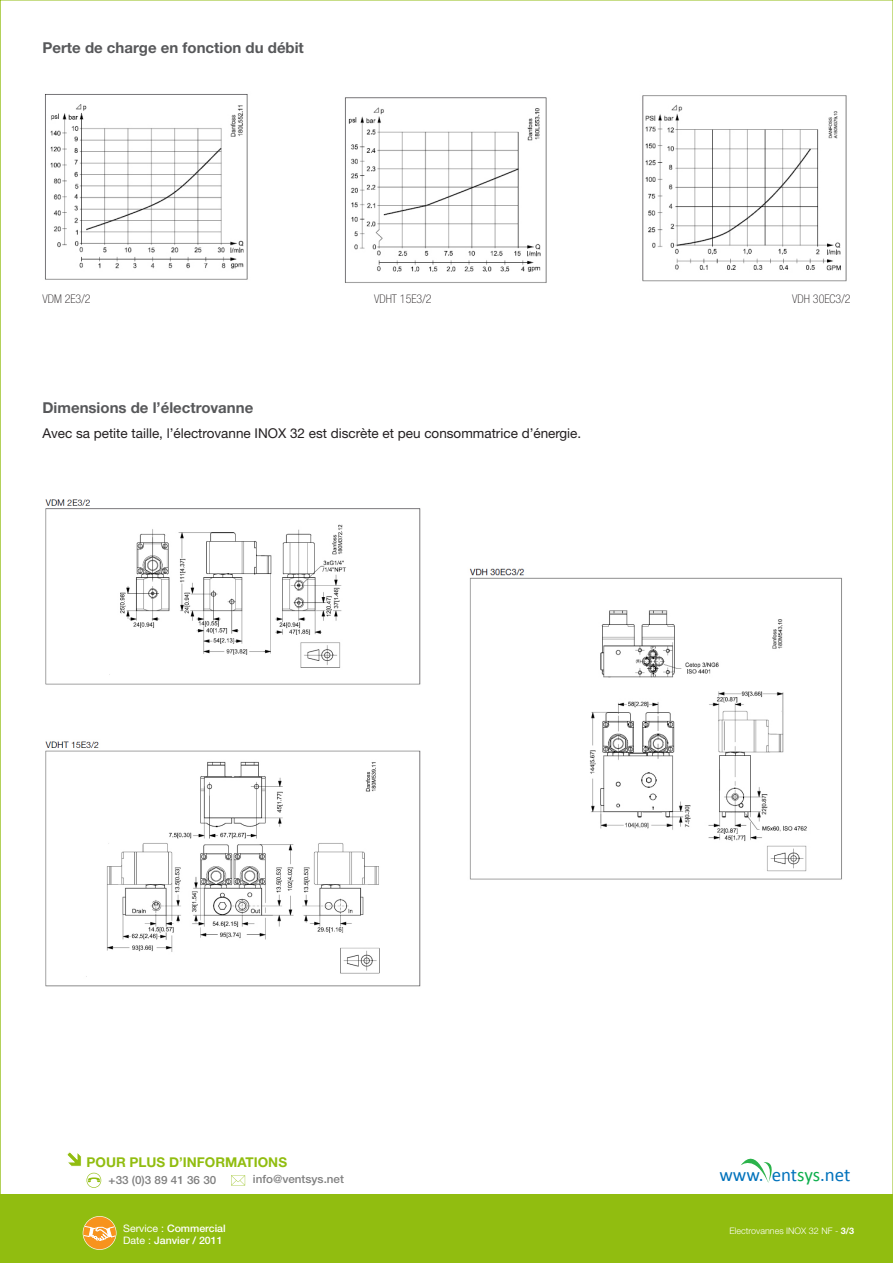
<style>
.page{position:relative;width:893px;height:1263px;background:#fff}
.page>*{position:absolute;margin:0;border:0;box-sizing:border-box;transform-origin:0 0}
.t1{font:18.9px "Calibri";color:#0072bc}
.titre_texte{font:700 15px "Helvetica Neue LT Std";color:#57585a}
.Textes{font:13.5px "Helvetica Neue LT Std";color:#231f20}
.t2{font:700 13.5px "Helvetica Neue LT Std";color:#91bd10}
.Applications{font:100 condensed 12px "Helvetica Neue LT Std";color:#231f20}
.t3{font:500 11.4px "Helvetica Neue LT Std";color:#808080}
.t4{font:500 10.35px/11.7px "Helvetica Neue LT Std";color:#fff}
.t5{font:300 9px "Helvetica Neue LT Std";color:#fff}
.s1{font-weight:400}
.s2{color:#fff}
.s3{color:#0cae4c}
.s4{font-weight:700}
</style>
<div class="page">
<img style="left:642px;top:95px;width:205px;height:187px">
<img style="left:345px;top:97px;width:202px;height:186px">
<img style="left:45px;top:94px;width:203px;height:186px">
<img style="left:45px;top:499px;width:376px;height:186px">
<img style="left:45px;top:741px;width:376px;height:246px">
<img style="left:469px;top:568px;width:373px;height:312px">
<div style="left:0;top:1195px;width:893px;height:68px;background:#91bd10"></div>
<svg style="left:67px;top:1152px;width:15px;height:15px"></svg>
<svg style="left:87px;top:1173px;width:14px;height:15px"></svg>
<svg style="left:231px;top:1175px;width:14px;height:10px"></svg>
<svg style="left:741px;top:1158px;width:31px;height:25px"></svg>
<svg style="left:83px;top:1216px;width:33px;height:34px"></svg>
<p class="titre_texte" style="left:43px;top:39px;width:263px">Perte de charge en fonction du débit</p>
<p class="Applications" style="left:43px;top:292px;width:49px">VDM 2E3/2</p>
<p class="Applications" style="left:374px;top:292px;width:59px">VDHT 15E3/2</p>
<p class="Applications" style="left:792px;top:292px;width:60px">VDH 30EC3/2</p>
<p class="titre_texte" style="left:43px;top:398px;width:212px">Dimensions de l’électrovanne</p>
<p class="Textes" style="left:43px;top:425px;width:540px">Avec sa petite taille, l’électrovanne INOX 32 est discrète et peu consommatrice d’énergie.</p>
<p class="t2" style="left:87px;top:1153px;width:202px">POUR PLUS D’INFORMATIONS</p>
<p class="t3" style="left:109px;top:1173px;width:109px">+33 (0)3 89 41 36 30</p>
<p class="t3" style="left:253px;top:1172px;width:93px">info@ventsys.net</p>
<p class="t4" style="left:123px;top:1222px;width:104px"><span class="s1">Service :</span> Commercial<br><span class="s1">Date :</span> Janvier / 2011</p>
<h1 class="t1" style="left:719px;top:1163px;width:133px">www.<span class="s2">v</span>ent<span class="s3">sys</span>.net</h1>
<p class="t5" style="left:729px;top:1226px;width:126px">Electrovannes INOX 32 NF - <span class="s4">3/3</span></p>
</div>
